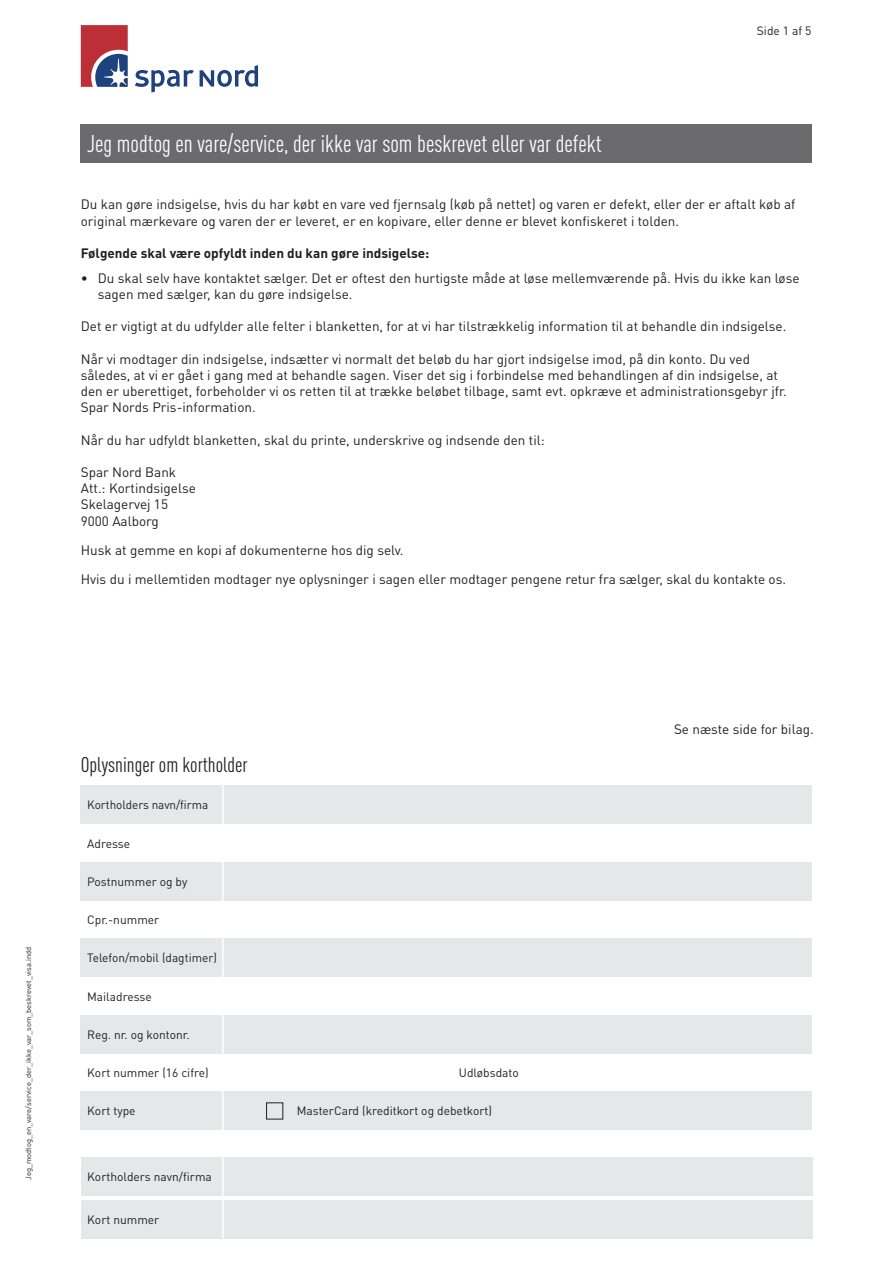
<style>
.page{position:relative;width:893px;height:1263px;background:#fff}
.page>*{position:absolute;margin:0;border:0;box-sizing:border-box;transform-origin:0 0}
.t1{font:condensed 24px "DINOT";color:#fff}
.t2{font:condensed 21px "DINOT";color:#231f20}
.t3{font:13.5px/16.2px "DINOT";color:#231f20}
.t4{font:700 13.5px "DINOT";color:#231f20}
.t5{font:12px "DINOT";color:#231f20}
.t6{font:7.5px "DINOT";color:#231f20}
</style>
<div class="page">
<svg style="left:135px;top:65px;width:123px;height:28px"></svg>
<svg style="left:81px;top:25px;width:47px;height:62px;background:#9d5468"></svg>
<div style="left:81px;top:125px;width:731px;height:38px;background:#6b6b6e"></div>
<div style="left:81px;top:1157px;width:731px;height:38px;background:#e6e7e9"></div>
<div style="left:81px;top:1201px;width:731px;height:38px;background:#e6e7e9"></div>
<hr style="left:222px;top:1157px;width:2px;height:81px;background:#fff">
<div style="left:81px;top:786px;width:731px;height:38px;background:#e6e7e9"></div>
<div style="left:81px;top:862px;width:731px;height:38px;background:#e6e7e9"></div>
<div style="left:81px;top:939px;width:731px;height:38px;background:#e6e7e9"></div>
<div style="left:81px;top:1015px;width:731px;height:38px;background:#e6e7e9"></div>
<div style="left:81px;top:1092px;width:731px;height:38px;background:#e6e7e9"></div>
<hr style="left:222px;top:785px;width:2px;height:345px;background:#fff">
<p class="t1" style="left:87px;top:130px;width:516px">Jeg modtog en vare/service, der ikke var som beskrevet eller var defekt</p>
<p class="t5" style="left:757px;top:22px;width:56px">Side 1 af 5</p>
<p class="t3" style="left:81px;top:196px;width:716px">Du kan gøre indsigelse, hvis du har købt en vare ved fjernsalg (køb på nettet) og varen er defekt, eller der er aftalt køb af original mærkevare og varen der er leveret, er en kopivare, eller denne er blevet konfiskeret i tolden.</p>
<p class="t4" style="left:81px;top:244px;width:350px">Følgende skal være opfyldt inden du kan gøre indsigelse:</p>
<p class="t3" style="left:98px;top:269px;width:703px;text-indent:-17px">• Du skal selv have kontaktet sælger. Det er oftest den hurtigste måde at løse mellemværende på. Hvis du ikke kan løse sagen med sælger, kan du gøre indsigelse.</p>
<p class="t3" style="left:81px;top:318px;width:707px">Det er vigtigt at du udfylder alle felter i blanketten, for at vi har tilstrækkelig information til at behandle din indsigelse.</p>
<p class="t3" style="left:81px;top:350px;width:707px">Når vi modtager din indsigelse, indsætter vi normalt det beløb du har gjort indsigelse imod, på din konto. Du ved således, at vi er gået i gang med at behandle sagen. Viser det sig i forbindelse med behandlingen af din indsigelse, at den er uberettiget, forbeholder vi os retten til at trække beløbet tilbage, samt evt. opkræve et administrationsgebyr jfr.<br>Spar Nords Pris-information.</p>
<p class="t3" style="left:81px;top:431px;width:465px">Når du har udfyldt blanketten, skal du printe, underskrive og indsende den til:</p>
<p class="t3" style="left:81px;top:463px;width:117px">Spar Nord Bank<br>Att.: Kortindsigelse<br>Skelagervej 15<br>9000 Aalborg</p>
<p class="t3" style="left:81px;top:535px;width:707px;line-height:29px">Husk at gemme en kopi af dokumenterne hos dig selv.<br>Hvis du i mellemtiden modtager nye oplysninger i sagen eller modtager pengene retur fra sælger, skal du kontakte os.</p>
<p class="t6" style="left:23px;top:1180px;width:235px;rotate:-90deg">Jeg_modtog_en_vare/service_der_ikke_var_som_beskrevet_visa.indd</p>
<p class="t2" style="left:81px;top:753px;width:168px">Oplysninger om kortholder</p>
<p class="t5" style="left:87px;top:797px;width:123px">Kortholders navn/firma</p>
<p class="t5" style="left:87px;top:835px;width:44px">Adresse</p>
<p class="t5" style="left:87px;top:873px;width:102px">Postnummer og by</p>
<p class="t5" style="left:87px;top:912px;width:74px">Cpr.-nummer</p>
<p class="t5" style="left:87px;top:950px;width:131px">Telefon/mobil (dagtimer)</p>
<p class="t5" style="left:87px;top:988px;width:66px">Mailadresse</p>
<p class="t5" style="left:87px;top:1026px;width:104px">Reg. nr. og kontonr.</p>
<p class="t5" style="left:87px;top:1065px;width:123px">Kort nummer (16 cifre)</p>
<p class="t5" style="left:459px;top:1065px;width:62px">Udløbsdato</p>
<p class="t5" style="left:87px;top:1103px;width:50px">Kort type</p>
<p class="t5" style="left:297px;top:1103px;width:197px">MasterCard (kreditkort og debetkort)</p>
<p class="t5" style="left:87px;top:1169px;width:126px">Kortholders navn/firma</p>
<p class="t5" style="left:87px;top:1211px;width:74px">Kort nummer</p>
<p class="t3" style="left:674px;top:721px;width:141px">Se næste side for bilag.</p>
</div>
